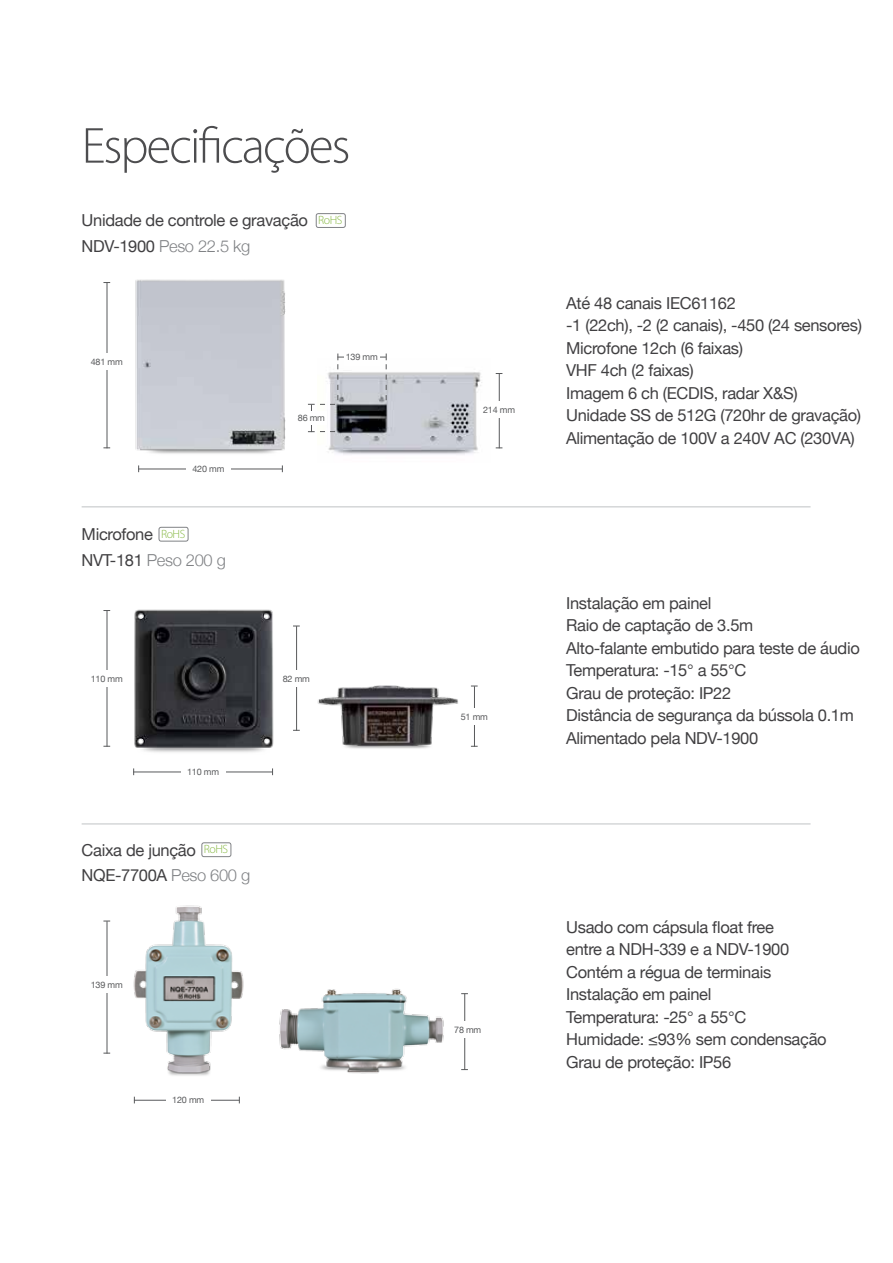
<style>
.page{position:relative;width:893px;height:1263px;background:#fff}
.page>*{position:absolute;margin:0;border:0;box-sizing:border-box;transform-origin:0 0}
.t1{font:300 51px "Myriad Pro";letter-spacing:-.04em;color:#4d4d4f}
.t2{font:16.5px/22.5px "Helvetica Neue";letter-spacing:-.02em;color:#414042}
.t3{font:300 12px "Myriad Pro";letter-spacing:-.04em;color:#85b741}
.t4{font:9px "Helvetica Neue";letter-spacing:-.02em;color:#58595b}
.s1{font-weight:300;color:#808285}
</style>
<div class="page">
<img style="left:279px;top:988px;width:186px;height:86px">
<img style="left:104px;top:905px;width:140px;height:171px">
<img style="left:105px;top:609px;width:195px;height:167px">
<img style="left:135px;top:279px;width:151px;height:189px">
<hr style="left:82px;top:506px;width:728px;height:1px;background:#d5d7d8">
<hr style="left:107px;top:282px;width:1px;height:166px;background:#58595b">
<div style="left:87px;top:353px;width:40px;height:16px;background:#fff"></div>
<hr style="left:138px;top:469px;width:144px;height:1px;background:#58595b">
<div style="left:186px;top:463px;width:45px;height:12px;background:#fff"></div>
<hr style="left:82px;top:823px;width:728px;height:2px;background:#d5d7d8">
<hr style="left:107px;top:610px;width:1px;height:137px;background:#58595b">
<hr style="left:474px;top:686px;width:1px;height:61px;background:#58595b">
<hr style="left:296px;top:626px;width:1px;height:105px;background:#58595b">
<div style="left:87px;top:670px;width:40px;height:16px;background:#fff"></div>
<div style="left:454px;top:708px;width:40px;height:16px;background:#fff"></div>
<div style="left:276px;top:670px;width:40px;height:16px;background:#fff"></div>
<hr style="left:133px;top:772px;width:140px;height:1px;background:#58595b">
<div style="left:181px;top:766px;width:44px;height:12px;background:#fff"></div>
<img style="left:320px;top:358px;width:162px;height:97px">
<hr style="left:499px;top:374px;width:1px;height:74px;background:#58595b">
<hr style="left:337px;top:357px;width:49px;height:1px;background:#58595b">
<div style="left:479px;top:402px;width:40px;height:16px;background:#fff"></div>
<div style="left:344px;top:348px;width:36px;height:18px;background:#fff"></div>
<svg style="left:308px;top:353px;width:30px;height:79px"></svg>
<svg style="left:386px;top:353px;width:1px;height:47px"></svg>
<img style="left:317px;top:685px;width:141px;height:64px">
<hr style="left:107px;top:921px;width:1px;height:132px;background:#58595b">
<hr style="left:464px;top:993px;width:1px;height:77px;background:#58595b">
<div style="left:87px;top:977px;width:40px;height:16px;background:#fff"></div>
<div style="left:448px;top:1021px;width:40px;height:16px;background:#fff"></div>
<hr style="left:134px;top:1100px;width:105px;height:1px;background:#58595b">
<div style="left:166px;top:1095px;width:45px;height:11px;background:#fff"></div>
<div style="left:202px;top:843px;width:29px;height:14px;border:1px solid #808285;border-radius:2px"></div>
<div style="left:159px;top:527px;width:29px;height:14px;border:1px solid #808285;border-radius:2px"></div>
<div style="left:316px;top:213px;width:29px;height:15px;border:1px solid #808285;border-radius:2px"></div>
<h1 class="t1" style="left:82px;top:115px;width:270px">Especificações</h1>
<p class="t2" style="left:82px;top:209px;width:228px;line-height:25.5px">Unidade de controle e gravação<br>NDV-1900 <span class="s1">Peso 22.5 kg</span></p>
<p class="t3" style="left:318px;top:213px;width:26px">RoHS</p>
<p class="t4" style="left:91px;top:355px;width:33px">481 mm</p>
<p class="t4" style="left:346px;top:350px;width:33px">139 mm</p>
<p class="t4" style="left:192px;top:462px;width:33px">420 mm</p>
<p class="t2" style="left:82px;top:522px;width:146px;line-height:25.5px">Microfone<br>NVT-181 <span class="s1">Peso 200 g</span></p>
<p class="t3" style="left:161px;top:526px;width:26px">RoHS</p>
<p class="t4" style="left:298px;top:411px;width:29px">86 mm</p>
<p class="t4" style="left:91px;top:672px;width:33px">110 mm</p>
<p class="t4" style="left:283px;top:672px;width:29px">82 mm</p>
<p class="t4" style="left:187px;top:765px;width:33px">110 mm</p>
<p class="t2" style="left:82px;top:838px;width:170px;line-height:25.5px">Caixa de junção<br>NQE-7700A <span class="s1">Peso 600 g</span></p>
<p class="t3" style="left:204px;top:842px;width:26px">RoHS</p>
<p class="t4" style="left:91px;top:979px;width:33px">139 mm</p>
<p class="t4" style="left:172px;top:1094px;width:33px">120 mm</p>
<p class="t4" style="left:483px;top:403px;width:33px">214 mm</p>
<p class="t2" style="left:566px;top:293px;width:297px">Até 48 canais IEC61162<br>-1 (22ch), -2 (2 canais), -450 (24 sensores)<br>Microfone 12ch (6 faixas)<br>VHF 4ch (2 faixas)<br>Imagem 6 ch (ECDIS, radar X&amp;S)<br>Unidade SS de 512G (720hr de gravação)<br>Alimentação de 100V a 240V AC (230VA)</p>
<p class="t4" style="left:461px;top:710px;width:29px">51 mm</p>
<p class="t2" style="left:566px;top:592px;width:295px">Instalação em painel<br>Raio de captação de 3.5m<br>Alto-falante embutido para teste de áudio<br>Temperatura: -15° a 55°C<br>Grau de proteção: IP22<br>Distância de segurança da bússola 0.1m<br>Alimentado pela NDV-1900</p>
<p class="t4" style="left:454px;top:1023px;width:29px">78 mm</p>
<p class="t2" style="left:566px;top:916px;width:262px">Usado com cápsula float free<br>entre a NDH-339 e a NDV-1900<br>Contém a régua de terminais<br>Instalação em painel<br>Temperatura: -25° a 55°C<br>Humidade: ≤93% sem condensação<br>Grau de proteção: IP56</p>
</div>
